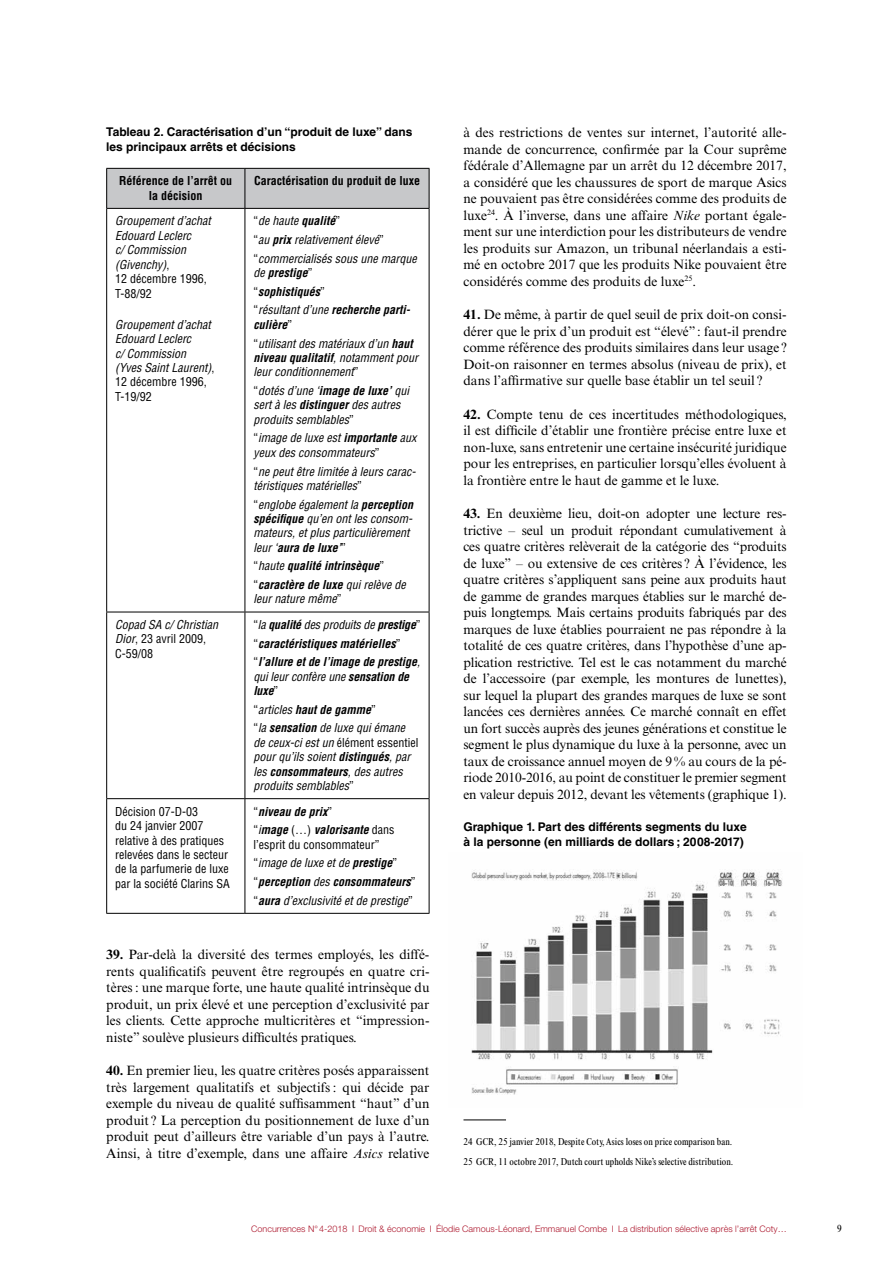
<style>
.page{position:relative;width:893px;height:1263px;background:#fff}
.page>*{position:absolute;margin:0;border:0;box-sizing:border-box;transform-origin:0 0}
.t1{font:13.5px/16.5px "Times New Roman MT Std";color:#000;text-align:justify}
.t2{font:italic condensed 12px/14.4px "Helvetica LT Std";color:#000}
.t3{font:italic 700 condensed 12px/18.6px "Helvetica LT Std";color:#000}
.t4{font:700 12px/15px "Helvetica LT Std";color:#000}
.t5{font:condensed 12px/14.4px "Helvetica LT Std";color:#000}
.t6{font:700 condensed 12px/14.4px "Helvetica LT Std";color:#000;text-align:center}
.t7{font:condensed 10.5px "Times New Roman MT Std";color:#000}
.t8{font:condensed 10.05px/20.5px "Times New Roman MT Std";color:#000}
.t9{font:300 9px "Helvetica Neue LT";color:#ac162c}
.s1{font-style:normal}
.s2{font-weight:700}
.s3{font-weight:400}
.s4{font-weight:400;font-style:normal}
.s5{font-style:italic}
</style>
<div class="page">
<div style="left:107px;top:169px;width:322px;height:39px;background:#c7c8ca"></div>
<hr style="left:106px;top:168px;width:139px;height:1px;background:#000">
<hr style="left:106px;top:169px;width:1px;height:39px;background:#000">
<hr style="left:245px;top:168px;width:184px;height:1px;background:#000">
<hr style="left:245px;top:169px;width:1px;height:39px;background:#000">
<hr style="left:429px;top:169px;width:1px;height:39px;background:#000">
<hr style="left:106px;top:208px;width:139px;height:1px;background:#000">
<hr style="left:106px;top:209px;width:1px;height:403px;background:#000">
<hr style="left:245px;top:208px;width:184px;height:1px;background:#000">
<hr style="left:245px;top:209px;width:1px;height:403px;background:#000">
<hr style="left:429px;top:209px;width:1px;height:403px;background:#000">
<hr style="left:106px;top:612px;width:139px;height:1px;background:#000">
<hr style="left:106px;top:612px;width:1px;height:186px;background:#000">
<hr style="left:245px;top:612px;width:184px;height:1px;background:#000">
<hr style="left:245px;top:612px;width:1px;height:186px;background:#000">
<hr style="left:429px;top:612px;width:1px;height:186px;background:#000">
<hr style="left:106px;top:798px;width:139px;height:1px;background:#000">
<hr style="left:106px;top:799px;width:1px;height:114px;background:#000">
<hr style="left:245px;top:798px;width:184px;height:1px;background:#000">
<hr style="left:245px;top:799px;width:1px;height:114px;background:#000">
<hr style="left:429px;top:799px;width:1px;height:114px;background:#000">
<hr style="left:106px;top:913px;width:139px;height:1px;background:#000">
<hr style="left:245px;top:913px;width:184px;height:1px;background:#000">
<hr style="left:463px;top:1119px;width:43px;height:1px;background:#000">
<img style="left:471px;top:870px;width:312px;height:225px">
<p class="t4" style="left:106px;top:124px;width:308px">Tableau 2. Caractérisation d’un “produit de luxe” dans les principaux arrêts et décisions</p>
<p class="t6" style="left:119px;top:174px;width:114px">Référence de l’arrêt ou la décision</p>
<p class="t6" style="left:254px;top:174px;width:167px">Caractérisation du produit de luxe</p>
<p class="t2" style="left:115px;top:214px;width:97px">Groupement d’achat<br>Edouard Leclerc<br>c/ Commission (Givenchy)<span class="s1">,<br>12 décembre 1996,<br>T-88/92</span></p>
<p class="t2" style="left:115px;top:317px;width:101px">Groupement d’achat<br>Edouard Leclerc<br>c/ Commission (Yves Saint Laurent)<span class="s1">,<br>12 décembre 1996,<br>T-19/92</span></p>
<p class="t2" style="left:253px;top:212px;width:165px;line-height:18.6px"><span class="s1">“</span>de haute <span class="s2">qualité</span><span class="s1">”<br>“</span>au <span class="s2">prix</span> relativement élevé<span class="s1">” “</span>commercialisés sous une marque</p>
<p class="t3" style="left:253px;top:264px;width:158px"><span class="s3">de</span> prestige<span class="s4">”<br>“</span>sophistiqués<span class="s4">”<br>“</span><span class="s3">résultant d’une</span> recherche parti-</p>
<p class="t2" style="left:253px;top:315px;width:161px;line-height:18.6px"><span class="s2">culière</span><span class="s1">”<br>“</span>utilisant des matériaux d’un <span class="s2">haut</span></p>
<p class="t2" style="left:253px;top:350px;width:166px"><span class="s2">niveau qualitatif</span>, notamment pour leur conditionnement<span class="s1">”</span></p>
<p class="t2" style="left:253px;top:384px;width:157px"><span class="s1">“</span>dotés d’une ‘<span class="s2">image de luxe’</span> qui sert à les <span class="s2">distinguer</span> des autres produits semblables<span class="s1">”</span></p>
<p class="t2" style="left:253px;top:431px;width:164px"><span class="s1">“</span>image de luxe est <span class="s2">importante</span> aux yeux des consommateurs<span class="s1">”</span></p>
<p class="t2" style="left:253px;top:464px;width:164px"><span class="s1">“</span>ne peut être limitée à leurs carac&shy;téristiques matérielles<span class="s1">”</span></p>
<p class="t2" style="left:253px;top:497px;width:161px"><span class="s1">“</span>englobe également la <span class="s2">perception spécifique</span> qu’en ont les consom&shy;mateurs, et plus particulièrement leur ‘<span class="s2">aura de luxe’</span><span class="s1">”</span></p>
<p class="t3" style="left:253px;top:557px;width:154px"><span class="s4">“</span><span class="s3">haute</span> qualité intrinsèque<span class="s4">” “</span>caractère de luxe <span class="s3">qui relève de</span></p>
<p class="t2" style="left:253px;top:592px;width:89px">leur nature même<span class="s1">”</span></p>
<p class="t2" style="left:115px;top:618px;width:104px">Copad SA c/ Christian<br>Dior<span class="s1">, 23 avril 2009,<br>C-59/08</span></p>
<p class="t3" style="left:253px;top:615px;width:169px"><span class="s4">“</span><span class="s3">la</span> qualité <span class="s3">des produits de</span> prestige<span class="s4">” “</span>caractéristiques matérielles<span class="s4">” “</span>l’allure et de l’image de prestige<span class="s3">,</span></p>
<p class="t2" style="left:253px;top:669px;width:157px">qui leur confère une <span class="s2">sensation de luxe</span><span class="s1">”</span></p>
<p class="t2" style="left:253px;top:700px;width:153px;line-height:18.6px"><span class="s1">“</span>articles <span class="s2">haut de gamme</span><span class="s1">”<br>“</span>la <span class="s2">sensation</span> de luxe qui émane</p>
<p class="t2" style="left:253px;top:735px;width:166px">de ceux-ci est un <span class="s1">élément essentiel </span>pour qu’ils soient <span class="s2">distingués</span>, par les <span class="s2">consommateurs</span>, des autres produits semblables<span class="s1">”</span></p>
<p class="t5" style="left:115px;top:804px;width:116px">Décision 07-D-03<br>du 24 janvier 2007 relative à des pratiques relevées dans le secteur de la parfumerie de luxe par la société Clarins SA</p>
<p class="t3" style="left:253px;top:802px;width:142px"><span class="s4">“</span>niveau de prix<span class="s4">”<br>“</span><span class="s3">i</span>mage <span class="s4">(…)</span> valorisante <span class="s4">dans</span></p>
<p class="t2" style="left:253px;top:835px;width:163px;line-height:18.6px"><span class="s1">l’esprit du consommateur” “</span>image de luxe et de <span class="s2">prestige</span><span class="s1">” “</span><span class="s2">perception</span> des <span class="s2">consommateurs</span><span class="s1">” “</span><span class="s2">aura</span> d’exclusivité et de prestige<span class="s1">”</span></p>
<p class="t1" style="left:106px;top:946px;width:325px"><span class="s2">39.</span> Par-delà la diversité des termes employés, les diffé&shy;rents qualificatifs peuvent être regroupés en quatre cri&shy;tères : une marque forte, une haute qualité intrinsèque du produit, un prix élevé et une perception d’exclusivité par les clients. Cette approche multicritères et “impression&shy;niste” soulève plusieurs difficultés pratiques.</p>
<p class="t1" style="left:106px;top:1062px;width:325px"><span class="s2">40.</span> En premier lieu, les quatre critères posés apparaissent très largement qualitatifs et subjectifs : qui décide par exemple du niveau de qualité suffisamment “haut” d’un produit ? La perception du positionnement de luxe d’un produit peut d’ailleurs être variable d’un pays à l’autre.<br>Ainsi, à titre d’exemple, dans une affaire <span class="s5">Asics</span> relative</p>
<p class="t1" style="left:463px;top:124px;width:325px">à des restrictions de ventes sur internet, l’autorité alle&shy;mande de concurrence, confirmée par la Cour suprême fédérale d’Allemagne par un arrêt du 12 décembre 2017, a considéré que les chaussures de sport de marque Asics ne pouvaient pas être considérées comme des produits de luxe<sup>24</sup>. À l’inverse, dans une affaire <span class="s5">Nike</span> portant égale&shy;ment sur une interdiction pour les distributeurs de vendre les produits sur Amazon, un tribunal néerlandais a esti&shy;mé en octobre 2017 que les produits Nike pouvaient être considérés comme des produits de luxe<sup>25</sup>.</p>
<p class="t1" style="left:463px;top:306px;width:325px"><span class="s2">41.</span> De même, à partir de quel seuil de prix doit-on consi&shy;dérer que le prix d’un produit est “élevé”: faut-il prendre comme référence des produits similaires dans leur usage ?<br>Doit-on raisonner en termes absolus (niveau de prix), et dans l’affirmative sur quelle base établir un tel seuil ?</p>
<p class="t1" style="left:463px;top:406px;width:325px"><span class="s2">42.</span> Compte tenu de ces incertitudes méthodologiques, il est difficile d’établir une frontière précise entre luxe et non-luxe, sans entretenir une certaine insécurité juridique pour les entreprises, en particulier lorsqu’elles évoluent à la frontière entre le haut de gamme et le luxe.</p>
<p class="t1" style="left:463px;top:505px;width:325px"><span class="s2">43.</span> En deuxième lieu, doit-on adopter une lecture res&shy;trictive – seul un produit répondant cumulativement à ces quatre critères relèverait de la catégorie des “produits de luxe” – ou extensive de ces critères ? À l’évidence, les quatre critères s’appliquent sans peine aux produits haut de gamme de grandes marques établies sur le marché de&shy;puis longtemps. Mais certains produits fabriqués par des marques de luxe établies pourraient ne pas répondre à la totalité de ces quatre critères, dans l’hypothèse d’une ap&shy;plication restrictive. Tel est le cas notamment du marché de l’accessoire (par exemple, les montures de lunettes), sur lequel la plupart des grandes marques de luxe se sont lancées ces dernières années. Ce marché connaît en effet un fort succès auprès des jeunes générations et constitue le segment le plus dynamique du luxe à la personne, avec un taux de croissance annuel moyen de 9 % au cours de la pé&shy;riode 2010-2016, au point de constituer le premier segment en valeur depuis 2012, devant les vêtements (graphique 1).</p>
<p class="t4" style="left:463px;top:819px;width:285px">Graphique 1. Part des différents segments du luxe à la personne (en milliards de dollars ; 2008-2017)</p>
<p class="t8" style="left:463px;top:1131px;width:271px">24 GCR, 25 janvier 2018, Despite Coty, Asics loses on price comparison ban.<br>25 GCR, 11 octobre 2017, Dutch court upholds Nike’s selective distribution.</p>
<p class="t9" style="left:251px;top:1223px;width:537px">Concurrences N°4-2018 I Droit &amp; économie I Élodie Camous-Léonard, Emmanuel Combe I La distribution sélective après l’arrêt Coty…</p>
<p class="t7" style="left:837px;top:1222px;width:6px">9</p>
</div>
